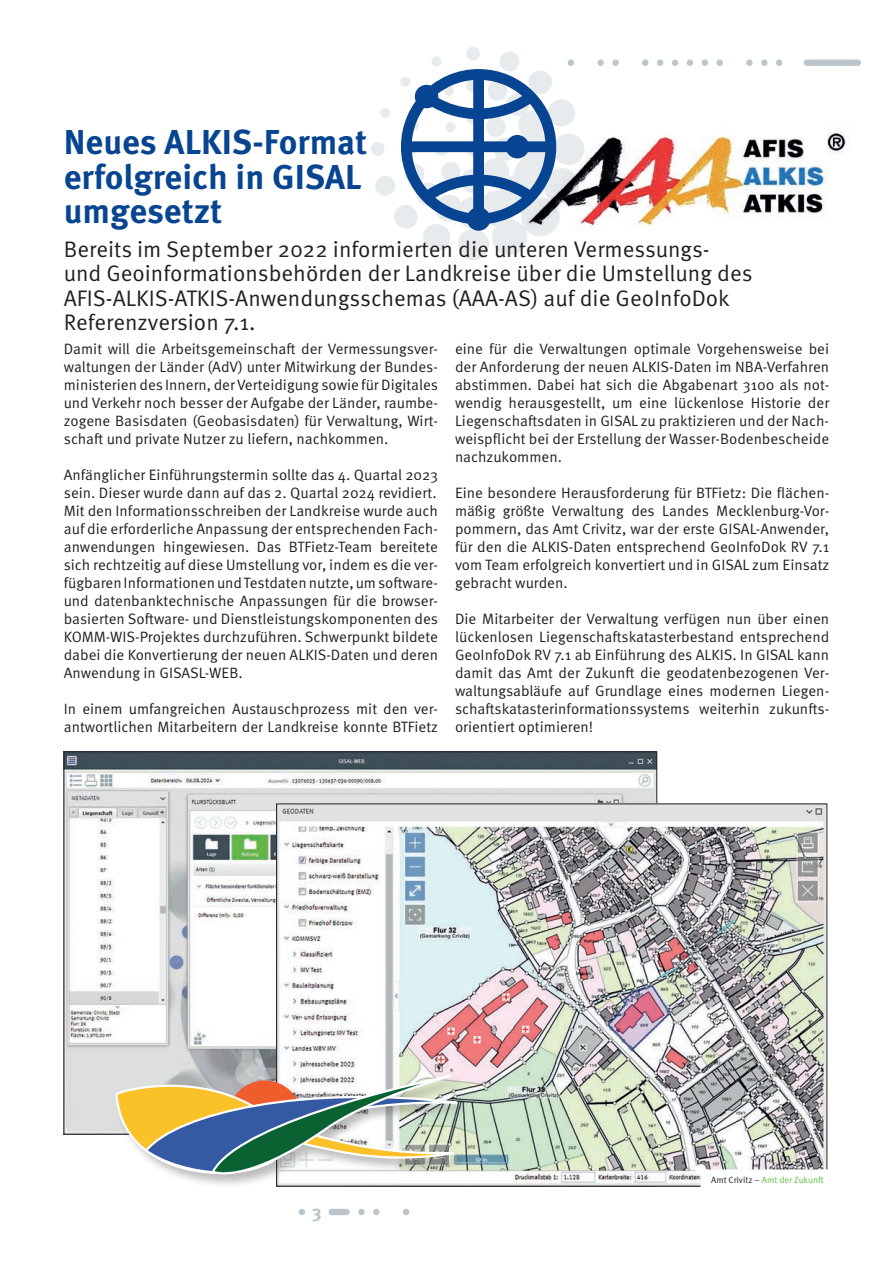
<style>
.page{position:relative;width:893px;height:1263px;background:#fff}
.page>*{position:absolute;margin:0;border:0;box-sizing:border-box;transform-origin:0 0}
.t1{font:700 34.5px/34.5px "Meta Pro";color:#074592}
.t2{font:22.5px/24px "Meta Pro";color:#231f20}
.t3{font:700 18px "Meta Pro";color:#bac5cc}
.t4{font:15px/18px "Meta Pro";color:#231f20;text-align:justify}
.t5{font:9px "Meta Pro";color:#60bb46}
.s1{color:#231f20}
</style>
<div class="page">
<svg style="left:299px;top:1209px;width:6px;height:6px"></svg>
<div style="left:358px;top:1209px;width:7px;height:6px;background:#bac5cc;border-radius:50%"></div>
<svg style="left:373px;top:1209px;width:6px;height:6px"></svg>
<svg style="left:403px;top:1209px;width:6px;height:6px"></svg>
<div style="left:328px;top:1209px;width:22px;height:6px;background:#bac5cc;border-radius:3px"></div>
<div style="left:597px;top:60px;width:7px;height:6px;background:#bac5cc;border-radius:50%"></div>
<div style="left:612px;top:60px;width:7px;height:6px;background:#bac5cc;border-radius:50%"></div>
<svg style="left:642px;top:60px;width:6px;height:6px"></svg>
<svg style="left:657px;top:60px;width:6px;height:6px"></svg>
<svg style="left:672px;top:60px;width:6px;height:6px"></svg>
<svg style="left:687px;top:60px;width:6px;height:6px"></svg>
<svg style="left:702px;top:60px;width:6px;height:6px"></svg>
<div style="left:716px;top:60px;width:7px;height:6px;background:#bac5cc;border-radius:50%"></div>
<div style="left:746px;top:60px;width:7px;height:6px;background:#bac5cc;border-radius:50%"></div>
<svg style="left:761px;top:60px;width:6px;height:6px"></svg>
<svg style="left:776px;top:60px;width:6px;height:6px"></svg>
<div style="left:804px;top:60px;width:57px;height:6px;background:#bac5cc;border-radius:3px"></div>
<svg style="left:371px;top:47px;width:204px;height:213px"></svg>
<svg style="left:401px;top:69px;width:155px;height:162px"></svg>
<img style="left:66px;top:754px;width:589px;height:378px">
<img style="left:278px;top:806px;width:547px;height:378px">
<img style="left:527px;top:126px;width:322px;height:104px">
<div style="left:114px;top:1073px;width:357px;height:115px;background:#231f20;opacity:.3"></div>
<svg style="left:113px;top:1065px;width:349px;height:123px"></svg>
<svg style="left:701px;top:1169px;width:127px;height:15px"></svg>
<div style="left:695px;top:1164px;width:11px;height:11px;background:#fff;border-radius:50%"></div>
<h1 class="t1" style="left:64px;top:123px;width:305px">Neues ALKIS-Format erfolgreich in GISAL umgesetzt</h1>
<h2 class="t2" style="left:64px;top:236px;width:690px">Bereits im September 2022 informierten die unteren Vermessungs&shy;und Geoinformationsbehörden der Landkreise über die Umstellung des AFIS-ALKIS-ATKIS-Anwendungsschemas (AAA-AS) auf die GeoInfoDok Referenzversion 7.1.</h2>
<p class="t4" style="left:64px;top:339px;width:376px">Damit will die Arbeitsgemeinschaft der Vermessungsver&shy;waltungen der Länder (AdV) unter Mitwirkung der Bundes&shy;ministerien des Innern, der Verteidigung sowie für Digitales und Verkehr noch besser der Aufgabe der Länder, raumbe&shy;zogene Basisdaten (Geobasisdaten) für Verwaltung, Wirt&shy;schaft und private Nutzer zu liefern, nachkommen.</p>
<p class="t4" style="left:64px;top:465px;width:376px">Anfänglicher Einführungstermin sollte das 4. Quartal 2023 sein. Dieser wurde dann auf das 2. Quartal 2024 revidiert.<br>Mit den Informationsschreiben der Landkreise wurde auch auf die erforderliche Anpassung der entsprechenden Fach&shy;anwendungen hingewiesen. Das BTFietz-Team bereitete sich rechtzeitig auf diese Umstellung vor, indem es die ver&shy;fügbaren Informationen und Testdaten nutzte, um software&shy;und datenbanktechnische Anpassungen für die browser&shy;basierten Software- und Dienstleistungskomponenten des KOMM-WIS-Projektes durchzuführen. Schwerpunkt bildete dabei die Konvertierung der neuen ALKIS-Daten und deren Anwendung in GISASL-WEB.</p>
<p class="t4" style="left:64px;top:699px;width:376px">In einem umfangreichen Austauschprozess mit den ver&shy;antwortlichen Mitarbeitern der Landkreise konnte BTFietz</p>
<p class="t4" style="left:455px;top:339px;width:376px">eine für die Verwaltungen optimale Vorgehensweise bei der Anforderung der neuen ALKIS-Daten im NBA-Verfahren abstimmen. Dabei hat sich die Abgabenart 3100 als not&shy;wendig herausgestellt, um eine lückenlose Historie der Liegenschaftsdaten in GISAL zu praktizieren und der Nach&shy;weispflicht bei der Erstellung der Wasser-Bodenbescheide nachzukommen.</p>
<p class="t4" style="left:455px;top:483px;width:376px">Eine besondere Herausforderung für BTFietz: Die flächen&shy;mäßig größte Verwaltung des Landes Mecklenburg-Vor&shy;pommern, das Amt Crivitz, war der erste GISAL-Anwender, für den die ALKIS-Daten entsprechend GeoInfoDok RV 7.1 vom Team erfolgreich konvertiert und in GISAL zum Einsatz gebracht wurden.</p>
<p class="t4" style="left:455px;top:609px;width:376px">Die Mitarbeiter der Verwaltung verfügen nun über einen lückenlosen Liegenschaftskatasterbestand entsprechend GeoInfoDok RV 7.1 ab Einführung des ALKIS. In GISAL kann damit das Amt der Zukunft die geodatenbezogenen Ver&shy;waltungsabläufe auf Grundlage eines modernen Liegen&shy;schaftskatasterinformationssystems weiterhin zukunfts&shy;orientiert optimieren!</p>
<p class="t3" style="left:312px;top:1198px;width:11px">3</p>
<p class="t5" style="left:711px;top:1173px;width:114px"><span class="s1">Amt Crivitz –</span> Amt der Zukunft</p>
</div>
